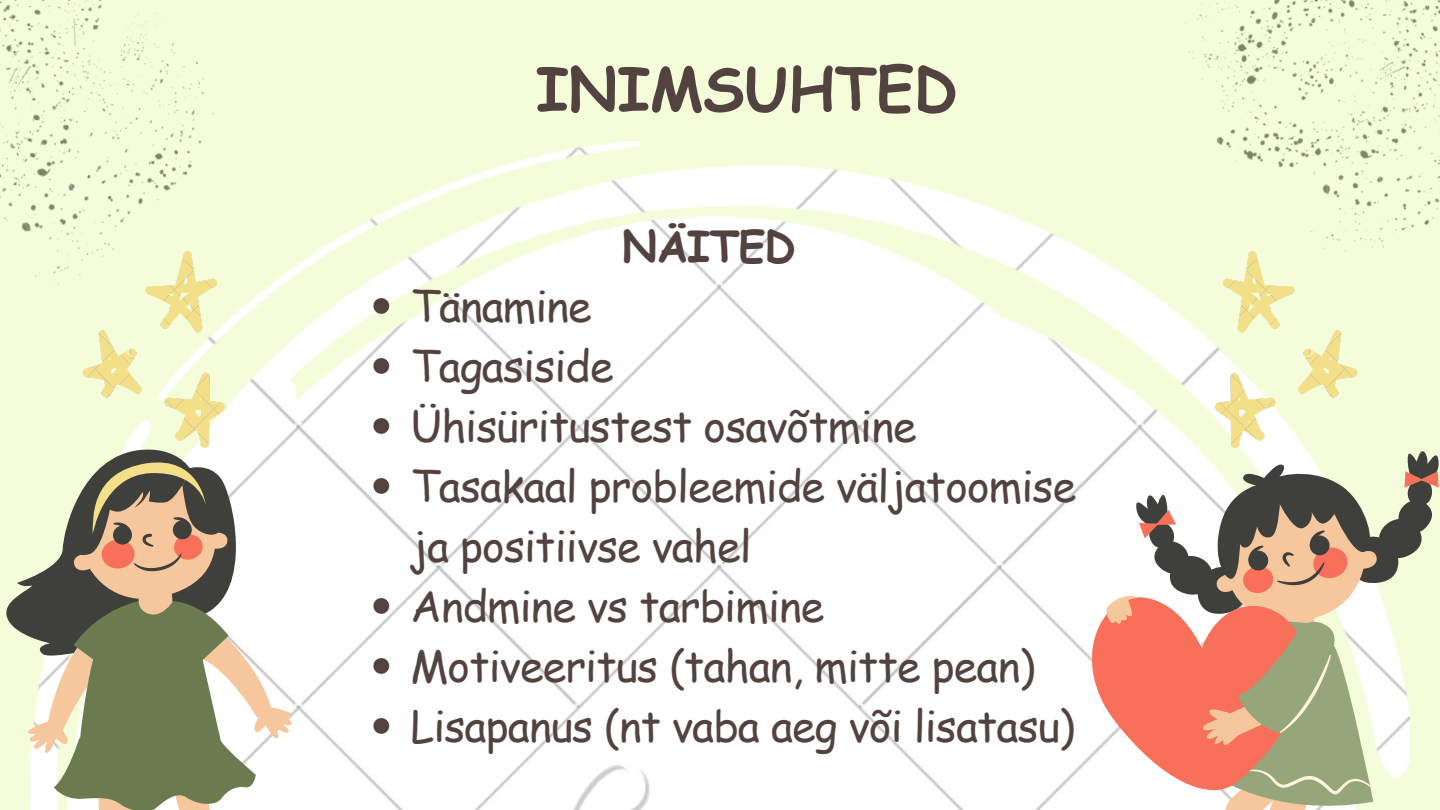
<style>
.page{position:relative;width:1440px;height:810px;background:#f4fcd9}
.page>*{position:absolute;margin:0;border:0;box-sizing:border-box;transform-origin:0 0}
.t1{font:700 60px "Comic Sans MS";color:#534340}
.t2{font:43px/60px "Comic Sans MS";letter-spacing:-.02em;color:#534340}
.t3{font:700 43px "Comic Sans MS";letter-spacing:-.02em;color:#534340}
</style>
<div class="page">
<img style="left:226px;top:141px;width:987px;height:669px">
<img style="left:82px;top:313px;width:144px;height:131px">
<img style="left:1213px;top:323px;width:145px;height:125px">
<img style="left:1123px;top:0;width:317px;height:323px">
<img style="left:0;top:0;width:249px;height:313px">
<svg style="left:373px;top:298px;width:16px;height:16px"></svg>
<svg style="left:373px;top:358px;width:16px;height:16px"></svg>
<svg style="left:373px;top:418px;width:16px;height:16px"></svg>
<svg style="left:373px;top:478px;width:16px;height:16px"></svg>
<svg style="left:373px;top:598px;width:16px;height:16px"></svg>
<svg style="left:373px;top:658px;width:16px;height:16px"></svg>
<svg style="left:373px;top:718px;width:16px;height:16px"></svg>
<svg style="left:6px;top:579px;width:20px;height:56px"></svg>
<svg style="left:26px;top:444px;width:268px;height:366px;background:#b1ae96"></svg>
<svg style="left:1067px;top:590px;width:37px;height:211px;background:#fcf0ee"></svg>
<svg style="left:1104px;top:448px;width:335px;height:362px"></svg>
<p class="t1" style="left:536px;top:45px;width:423px">INIMSUHTED</p>
<p class="t3" style="left:622px;top:215px;width:175px">NÄITED</p>
<p class="t2" style="left:411px;top:275px;width:183px">Tänamine</p>
<p class="t2" style="left:411px;top:335px;width:205px">Tagasiside</p>
<p class="t2" style="left:411px;top:395px;width:508px">Ühisüritustest osavõtmine</p>
<p class="t2" style="left:411px;top:455px;width:667px">Tasakaal probleemide väljatoomise ja positiivse vahel</p>
<p class="t2" style="left:411px;top:575px;width:415px">Andmine vs tarbimine</p>
<p class="t2" style="left:411px;top:635px;width:626px">Motiveeritus (tahan, mitte pean)</p>
<p class="t2" style="left:411px;top:695px;width:666px">Lisapanus (nt vaba aeg või lisatasu)</p>
</div>
